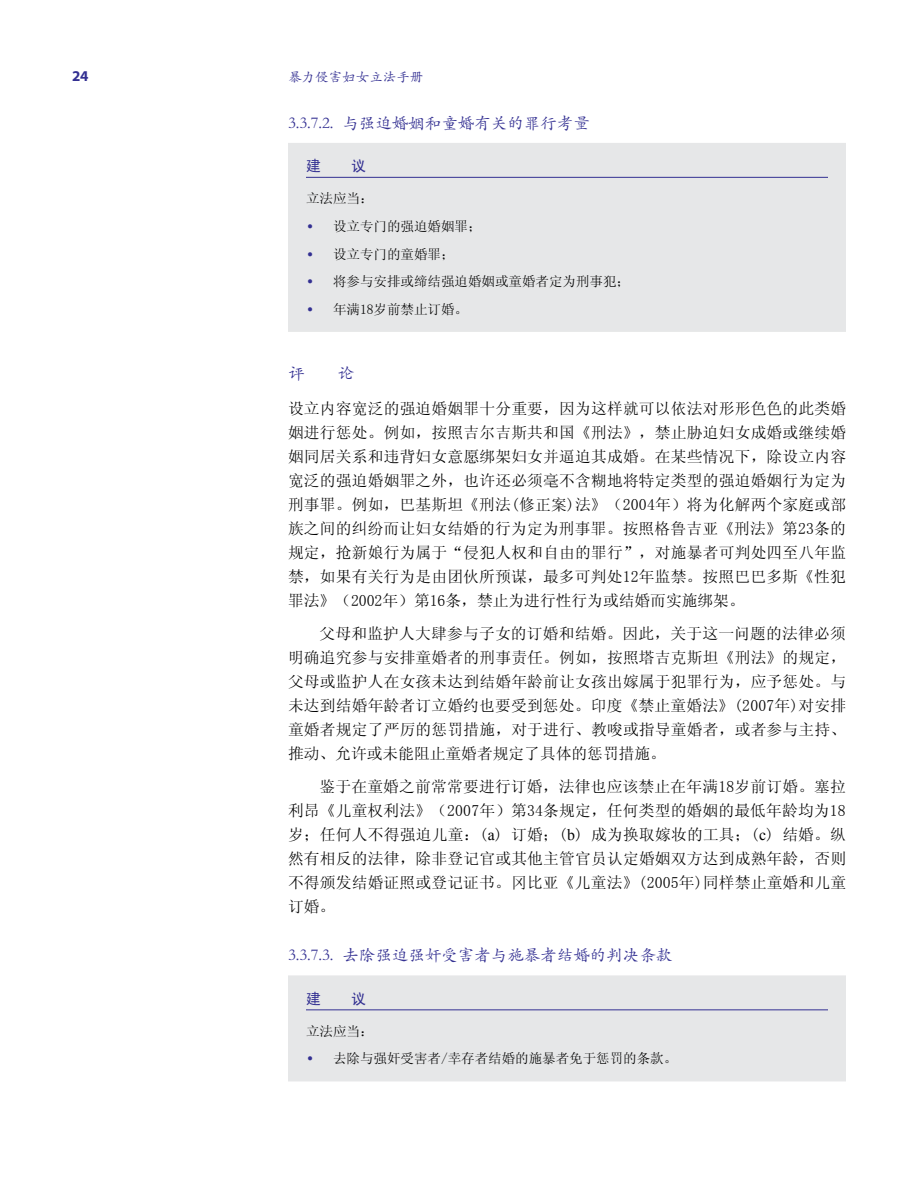
<style>
.page{position:relative;width:918px;height:1188px;background:#fff}
.page>*{position:absolute;margin:0;border:0;box-sizing:border-box;transform-origin:0 0}
.t1{font:16.5px "ST Kaiti";color:#333092}
.t2{font:15.75px/24px "Sim Sun";letter-spacing:.01em;color:#000;text-align:justify}
.t3{font:15px "Sim Hei";color:#333092}
.t4{font:700 15px "Myriad Pro";color:#333092}
.t5{font:13.5px "Sim Sun";color:#000}
.t6{font:13.5px "ST Kaiti";color:#333092}
.s1{font-family:"Myriad Pro";font-weight:600;font-stretch:semi-condensed;font-size:18px;color:#333092}
.s2{font-family:"Times New Roman"}
</style>
<div class="page">
<div style="left:288px;top:143px;width:558px;height:189px;background:#e6e7e8"></div>
<hr style="left:306px;top:177px;width:522px;height:1px;background:#333092">
<div style="left:288px;top:975px;width:558px;height:106px;background:#e6e7e8"></div>
<hr style="left:306px;top:1010px;width:522px;height:1px;background:#333092">
<p class="t4" style="left:72px;top:66px;width:18px">24</p>
<p class="t6" style="left:288px;top:68px;width:136px">暴力侵害妇女立法手册</p>
<p class="t1" style="left:288px;top:112px;width:303px">3.3.7.2. 与强迫婚姻和童婚有关的罪行考量</p>
<p class="t3" style="left:306px;top:158px;width:16px">建</p>
<p class="t3" style="left:351px;top:158px;width:16px">议</p>
<p class="t5" style="left:306px;top:192px;width:69px">立法应当：</p>
<p class="t5" style="left:308px;top:219px;width:175px"><span class="s1">•</span> 设立专门的强迫婚姻罪；</p>
<p class="t5" style="left:308px;top:247px;width:148px"><span class="s1">•</span> 设立专门的童婚罪；</p>
<p class="t5" style="left:308px;top:275px;width:324px"><span class="s1">•</span> 将参与安排或缔结强迫婚姻或童婚者定为刑事犯；</p>
<p class="t5" style="left:308px;top:302px;width:162px"><span class="s1">•</span> 年满18岁前禁止订婚。</p>
<p class="t1" style="left:288px;top:362px;width:18px">评</p>
<p class="t1" style="left:338px;top:362px;width:18px">论</p>
<p class="t2" style="left:288px;top:397px;width:560px">设立内容宽泛的强迫婚姻罪十分重要，因为这样就可以依法对形形色色的此类婚姻进行惩处。例如，按照吉尔吉斯共和国《刑法》，禁止胁迫妇女成婚或继续婚姻同居关系和违背妇女意愿绑架妇女并逼迫其成婚。在某些情况下，除设立内容宽泛的强迫婚姻罪之外，也许还必须毫不含糊地将特定类型的强迫婚姻行为定为刑事罪。例如，巴基斯坦《刑法(修正案)法》（2004年）将为化解两个家庭或部族之间的纠纷而让妇女结婚的行为定为刑事罪。按照格鲁吉亚《刑法》第23条的规定，抢新娘行为属于“侵犯人权和自由的罪行”，对施暴者可判处四至八年监禁，如果有关行为是由团伙所预谋，最多可判处12年监禁。按照巴巴多斯《性犯罪法》（2002年）第16条，禁止为进行性行为或结婚而实施绑架。</p>
<p class="t2" style="left:288px;top:622px;width:560px;text-indent:32px">父母和监护人大肆参与子女的订婚和结婚。因此，关于这一问题的法律必须明确追究参与安排童婚者的刑事责任。例如，按照塔吉克斯坦《刑法》的规定，父母或监护人在女孩未达到结婚年龄前让女孩出嫁属于犯罪行为，应予惩处。与未达到结婚年龄者订立婚约也要受到惩处。印度《禁止童婚法》(2007年)对安排童婚者规定了严厉的惩罚措施，对于进行、教唆或指导童婚者，或者参与主持、推动、允许或未能阻止童婚者规定了具体的惩罚措施。</p>
<p class="t2" style="left:288px;top:775px;width:560px;text-indent:32px">鉴于在童婚之前常常要进行订婚，法律也应该禁止在年满18岁前订婚。塞拉利昂《儿童权利法》（2007年）第34条规定，任何类型的婚姻的最低年龄均为18岁；任何人不得强迫儿童：(<span class="s2">a</span>) 订婚；(<span class="s2">b</span>) 成为换取嫁妆的工具；(<span class="s2">c</span>) 结婚。纵然有相反的法律，除非登记官或其他主管官员认定婚姻双方达到成熟年龄，否则不得颁发结婚证照或登记证书。冈比亚《儿童法》(2005年)同样禁止童婚和儿童订婚。</p>
<p class="t1" style="left:288px;top:944px;width:386px">3.3.7.3. 去除强迫强奸受害者与施暴者结婚的判决条款</p>
<p class="t3" style="left:306px;top:991px;width:16px">建</p>
<p class="t3" style="left:351px;top:991px;width:16px">议</p>
<p class="t5" style="left:306px;top:1024px;width:69px">立法应当：</p>
<p class="t5" style="left:308px;top:1052px;width:371px"><span class="s1">•</span> 去除与强奸受害者/幸存者结婚的施暴者免于惩罚的条款。</p>
</div>
